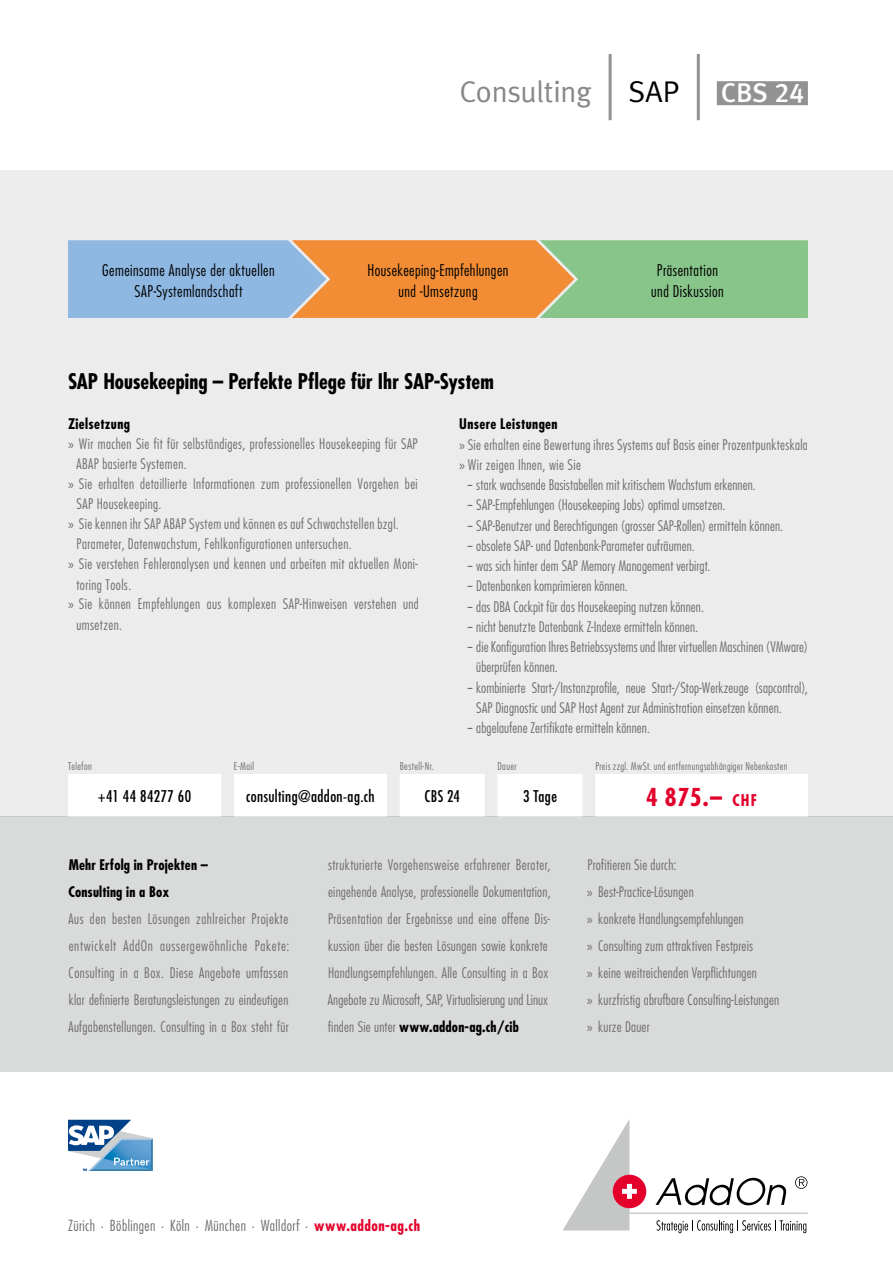
<style>
.page{position:relative;width:893px;height:1263px;background:#fff}
.page>*{position:absolute;margin:0;border:0;box-sizing:border-box;transform-origin:0 0}
.t1{font:30px "Meta Plus Normal";letter-spacing:-.01em;color:#868786}
.t2{font:27px "Meta Plus Medium Caps";color:#fff}
.t3{font:700 condensed 24px "Futura";color:#e4002b}
.t4{font:700 condensed 21px "Futura";color:#000}
.t5{font:300 condensed 15.75px/21px "Futura";letter-spacing:.03em;color:#000;text-align:center}
.t6{font:condensed 15.75px "Futura";letter-spacing:.025em;color:#000}
.t7{font:300 condensed 15px "Futura";letter-spacing:.03em;color:#6e6e6e}
.t8{font:300 condensed 14.25px/27px "Futura";letter-spacing:.015em;color:#6e6e6e}
.t9{font:300 condensed 14.25px/20.2px "Futura";letter-spacing:.015em;color:#6e6e6e;scale:.66 1}
.t10{font:700 condensed 14.25px/27px "Futura";letter-spacing:.01em;color:#000}
.t11{font:300 condensed 10.5px "Futura";letter-spacing:.03em;color:#6e6e6e}
.s1{color:#000}
.s2{font-family:"Myriad Pro";font-weight:400;font-stretch:normal}
.s3{font-weight:700;color:#000}
.s4{font-size:15.75px}
.s5{font-weight:700;color:#e4002b}
</style>
<div class="page">
<div style="left:0;top:170px;width:893px;height:646px;background:#ececec"></div>
<div style="left:0;top:816px;width:893px;height:255px;background:#d9dada"></div>
<svg style="left:68px;top:1120px;width:85px;height:51px"></svg>
<svg style="left:562px;top:1119px;width:246px;height:114px"></svg>
<div style="left:717px;top:81px;width:91px;height:24px;background:#919291"></div>
<hr style="left:609px;top:54px;width:3px;height:66px;background:#919291">
<hr style="left:697px;top:54px;width:3px;height:66px;background:#919291">
<svg style="left:68px;top:240px;width:740px;height:78px;background:#aeae8b"></svg>
<svg style="left:68px;top:774px;width:740px;height:42px;background:#fdfdfd"></svg>
<h1 class="t1" style="left:460px;top:75px;width:221px">Consulting <span class="s1">SAP</span></h1>
<h2 class="t2" style="left:721px;top:77px;width:84px">CBS 24</h2>
<p class="t5" style="left:102px;top:259px;width:174px">Gemeinsame Analyse der aktuellen<br>SAP-Systemlandschaft</p>
<p class="t5" style="left:367px;top:259px;width:142px">Housekeeping-Empfehlungen und -Umsetzung</p>
<p class="t5" style="left:651px;top:259px;width:74px">Präsentation und Diskussion</p>
<h3 class="t4" style="left:68px;top:367px;width:427px">SAP Housekeeping – Perfekte Pflege für Ihr SAP-System</h3>
<p class="t10" style="left:68px;top:410px;width:64px">Zielsetzung</p>
<p class="t8" style="left:68px;top:430px;width:351px"><span class="s2">»</span> Wir machen Sie fit für selbständiges, professionelles Housekeeping für SAP</p>
<p class="t8" style="left:77px;top:450px;width:112px">ABAP basierte Systemen.</p>
<p class="t8" style="left:68px;top:470px;width:351px"><span class="s2">»</span> Sie erhalten detaillierte Informationen zum professionellen Vorgehen bei</p>
<p class="t8" style="left:77px;top:490px;width:87px">SAP Housekeeping.</p>
<p class="t8" style="left:68px;top:510px;width:332px"><span class="s2">»</span> Sie kennen ihr SAP ABAP System und können es auf Schwachstellen bzgl.</p>
<p class="t8" style="left:77px;top:529px;width:277px">Parameter, Datenwachstum, Fehlkonfigurationen untersuchen.</p>
<p class="t8" style="left:68px;top:550px;width:351px"><span class="s2">»</span> Sie verstehen Fehleranalysen und kennen und arbeiten mit aktuellen Moni-</p>
<p class="t8" style="left:77px;top:571px;width:56px">toring Tools.</p>
<p class="t8" style="left:68px;top:590px;width:352px"><span class="s2">»</span> Sie können Empfehlungen aus komplexen SAP-Hinweisen verstehen und</p>
<p class="t8" style="left:77px;top:610px;width:47px">umsetzen.</p>
<p class="t8" style="left:459px;top:414px;width:350px;line-height:20.2px"><span class="s3">Unsere Leistungen<br></span><span class="s2">»</span> Sie erhalten eine Bewertung ihres Systems auf Basis einer Prozentpunkteskala <span class="s2">»</span> Wir zeigen Ihnen, wie Sie</p>
<p class="t9" style="left:468px;top:474px;width:438px">– stark wachsende Basistabellen mit kritischem Wachstum erkennen.</p>
<p class="t9" style="left:468px;top:495px;width:392px">– SAP-Empfehlungen (Housekeeping Jobs) optimal umsetzen.</p>
<p class="t9" style="left:468px;top:515px;width:479px">– SAP-Benutzer und Berechtigungen (grosser SAP-Rollen) ermitteln können.</p>
<p class="t9" style="left:468px;top:535px;width:346px">– obsolete SAP- und Datenbank-Parameter aufräumen.</p>
<p class="t9" style="left:468px;top:555px;width:369px">– was sich hinter dem SAP Memory Management verbirgt.</p>
<p class="t9" style="left:468px;top:576px;width:244px">– Datenbanken komprimieren können.</p>
<p class="t9" style="left:468px;top:596px;width:359px">– das DBA Cockpit für das Housekeeping nutzen können.</p>
<p class="t9" style="left:468px;top:616px;width:351px">– nicht benutzte Datenbank Z-Indexe ermitteln können.</p>
<p class="t9" style="left:476px;top:636px;width:504px;text-indent:-9px">– die Konfiguration Ihres Betriebssystems und Ihrer virtuellen Maschinen (VMware) überprüfen können.</p>
<p class="t9" style="left:476px;top:677px;width:504px;text-indent:-9px">– kombinierte Start-/Instanzprofile, neue Start-/Stop-Werkzeuge (sapcontrol),<br>SAP Diagnostic und SAP Host Agent zur Administration einsetzen können.</p>
<p class="t9" style="left:468px;top:717px;width:278px">– abgelaufene Zertifikate ermitteln können.</p>
<p class="t11" style="left:68px;top:759px;width:25px">Telefon</p>
<p class="t11" style="left:234px;top:759px;width:22px">E-Mail</p>
<p class="t11" style="left:400px;top:759px;width:36px">Bestell-Nr.</p>
<p class="t11" style="left:497px;top:759px;width:21px">Dauer</p>
<p class="t11" style="left:595px;top:759px;width:194px">Preis zzgl. MwSt. und entfernungsabhängiger Nebenkosten</p>
<p class="t6" style="left:98px;top:786px;width:95px">+41 44 84277 60</p>
<p class="t6" style="left:246px;top:786px;width:130px">consulting@addon-ag.ch</p>
<p class="t6" style="left:424px;top:786px;width:37px">CBS 24</p>
<p class="t6" style="left:523px;top:786px;width:35px">3 Tage</p>
<h3 class="t3" style="left:646px;top:781px;width:112px">4 875.– <span class="s4">CHF</span></h3>
<p class="t10" style="left:68px;top:851px;width:141px">Mehr Erfolg in Projekten –<br>Consulting in a Box</p>
<p class="t8" style="left:69px;top:905px;width:223px;text-align:justify">Aus den besten Lösungen zahlreicher Projekte entwickelt AddOn aussergewöhnliche Pakete:<br>Consulting in a Box. Diese Angebote umfassen klar definierte Beratungsleistungen zu eindeutigen Aufgabenstellungen. Consulting in a Box steht für</p>
<p class="t8" style="left:328px;top:851px;width:224px">strukturierte Vorgehensweise erfahrener Berater, eingehende Analyse, professionelle Dokumentation, Präsentation der Ergebnisse und eine offene Dis&shy;kussion über die besten Lösungen sowie konkrete Handlungsempfehlungen. Alle Consulting in a Box Angebote zu Microsoft, SAP, Virtualisierung und Linux finden Sie unter <span class="s3">www.addon-ag.ch/cib</span></p>
<p class="t8" style="left:587px;top:851px;width:194px">Profitieren Sie durch:<br><span class="s2">»</span> Best-Practice-Lösungen<br><span class="s2">»</span> konkrete Handlungsempfehlungen<br><span class="s2">»</span> Consulting zum attraktiven Festpreis<br><span class="s2">»</span> keine weitreichenden Verpflichtungen<br><span class="s2">»</span> kurzfristig abrufbare Consulting-Leistungen <span class="s2">»</span> kurze Dauer</p>
<p class="t7" style="left:68px;top:1216px;width:354px">Zürich · Böblingen · Köln · München · Walldorf · <span class="s5">www.addon-ag.ch</span></p>
</div>
